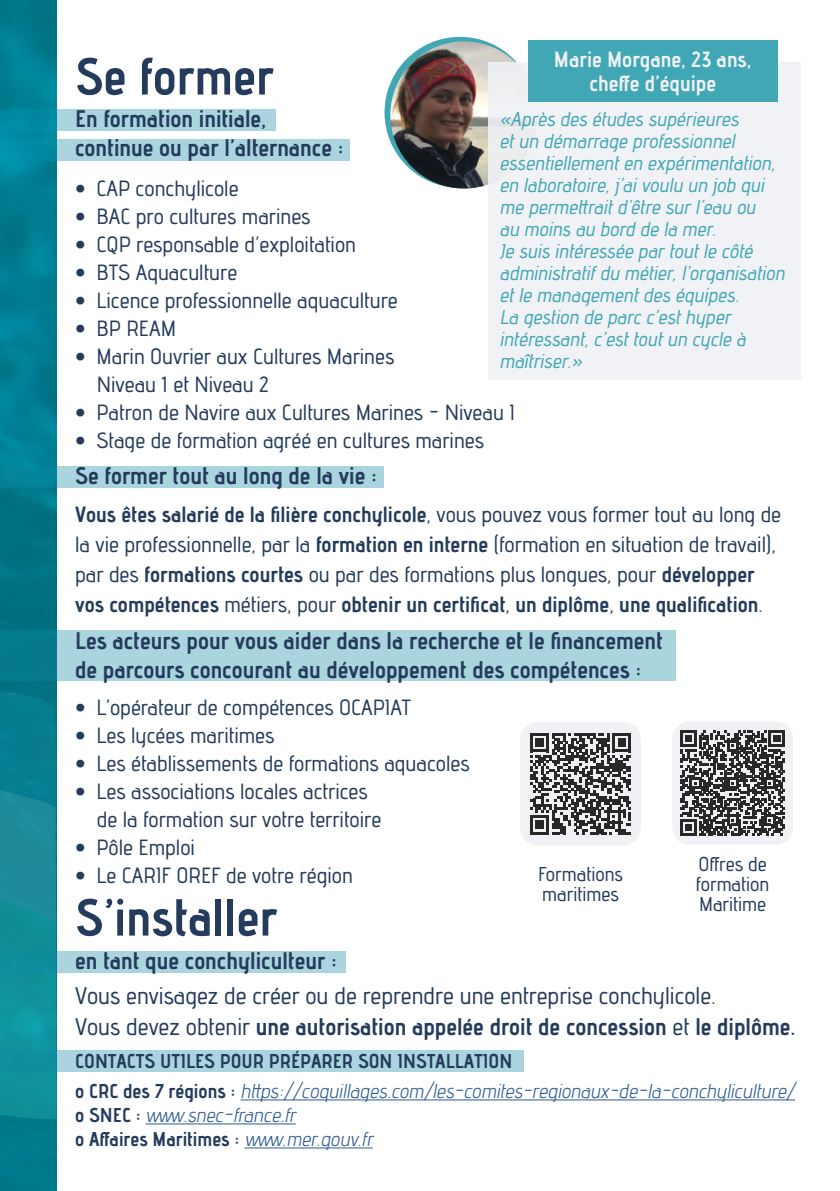
<style>
.page{position:relative;width:840px;height:1191px;background:#fff}
.page>*{position:absolute;margin:0;border:0;box-sizing:border-box;transform-origin:0 0}
.t1{font:52px "advent Bd 3";color:#243b5c}
.t2{font:24px "advent Bd 3";color:#243b5c}
.t3{font:24px "advent Bd 1";color:#243b5c}
.t4{font:22px/30px "advent Bd 1";color:#243b5c}
.t5{font:22px/24px "advent Bd 3";color:#eff1f5;text-align:center}
.t6{font:italic 20px/22px "advent Bd 1";color:#41a7b5}
.t7{font:italic 20px "advent";color:#2b5a96}
.t8{font:20px "advent Bd 3";color:#243b5c}
.t9{font:20px/20px "advent Bd 1";color:#243b5c}
.s1{font-family:"advent Bd 3"}
.s2{font-family:"advent Bd 1"}
.s3{font-family:"advent Bd 3";font-style:normal;color:#243b5c}
.s4{font-family:"advent";font-style:italic;color:#2b5a96}
</style>
<div class="page">
<div style="left:0;top:109px;width:275px;height:21px;background:#aad5de"></div>
<div style="left:0;top:139px;width:349px;height:21px;background:#aad5de"></div>
<svg style="left:0;top:0;width:57px;height:1191px;background:#007c8f"></svg>
<svg style="left:0;top:626px;width:57px;height:493px;background:#0f8896"></svg>
<div style="left:384px;top:37px;width:151px;height:151px;background:#41a7b5;border-radius:50%"></div>
<img style="left:390px;top:41px;width:147px;height:148px;border-radius:74px">
<svg style="left:0;top:466px;width:383px;height:21px;background:#91c8d3"></svg>
<svg style="left:0;top:630px;width:675px;height:51px;background:#9bcdd7"></svg>
<svg style="left:1px;top:951px;width:345px;height:21px;background:#90c9d3"></svg>
<svg style="left:0;top:1050px;width:523px;height:21px;background:#98cdd7"></svg>
<hr style="left:240px;top:1099px;width:554px;height:1px;background:#2b5a96">
<hr style="left:145px;top:1123px;width:150px;height:1px;background:#2b5a96">
<hr style="left:244px;top:1147px;width:128px;height:1px;background:#2b5a96">
<div style="left:488px;top:62px;width:311px;height:318px;background:#eff1f5"></div>
<div style="left:527px;top:40px;width:250px;height:62px;background:#41a7b5"></div>
<div style="left:520px;top:722px;width:120px;height:123px;background:#eff1f5;border-radius:17px"></div>
<svg style="left:530px;top:733px;width:101px;height:101px"></svg>
<div style="left:672px;top:721px;width:120px;height:123px;background:#eff1f5;border-radius:17px"></div>
<svg style="left:680px;top:730px;width:104px;height:105px"></svg>
<p class="t5" style="left:553px;top:47px;width:199px">Marie Morgane, 23 ans, cheffe d’équipe</p>
<p class="t6" style="left:499px;top:107px;width:281px">«Après des études supérieures etun démarrage professionnel essentiellementen expérimentation,</p>
<p class="t6" style="left:499px;top:173px;width:270px">en laboratoire,j’aivoulu un job qui</p>
<p class="t6" style="left:499px;top:195px;width:262px">me permettraitd’être surl’eau ou</p>
<p class="t6" style="left:499px;top:217px;width:222px">au moins au bord de la mer.</p>
<p class="t6" style="left:499px;top:239px;width:290px">Je suis intéressée partoutle côté administratifdu métier,l’organisation</p>
<p class="t6" style="left:499px;top:283px;width:245px">etle managementdes équipes.</p>
<p class="t6" style="left:499px;top:305px;width:252px">La gestion de parc c’esthyper intéressant,c’esttoutun cycle à maîtriser.»</p>
<p class="t1" style="left:75px;top:45px;width:200px">Se former</p>
<p class="t2" style="left:75px;top:104px;width:193px">En formation initiale,</p>
<p class="t2" style="left:75px;top:133px;width:270px">continue ou par l’alternance :</p>
<p class="t4" style="left:75px;top:172px;width:165px">• CAP conchylicole</p>
<p class="t4" style="left:75px;top:200px;width:237px">• BAC pro cultures marines</p>
<p class="t4" style="left:75px;top:228px;width:282px">• CQP responsable d’exploitation</p>
<p class="t4" style="left:75px;top:256px;width:163px">• BTS Aquaculture</p>
<p class="t4" style="left:75px;top:284px;width:324px">• Licence professionnelle aquaculture</p>
<p class="t4" style="left:75px;top:312px;width:102px">• BP REAM</p>
<p class="t4" style="left:97px;top:341px;width:299px;line-height:28px;text-indent:-22px">• Marin Ouvrier aux Cultures Marines<br>Niveau 1 et Niveau 2</p>
<p class="t4" style="left:75px;top:396px;width:441px">• Patron de Navire aux Cultures Marines - Niveau I</p>
<p class="t4" style="left:75px;top:424px;width:410px">• Stage de formation agréé en cultures marines</p>
<p class="t2" style="left:75px;top:461px;width:303px">Se former tout au long de la vie :</p>
<p class="t4" style="left:75px;top:498px;width:707px"><span class="s1">Vous êtes salarié de la filière conchylicole</span>, vous pouvez vous former tout au long de la vie professionnelle, par la <span class="s1">formation en interne</span> (formation en situation de travail), par des <span class="s1">formations courtes</span> ou par des formations plus longues, pour <span class="s1">développer vos compétences</span> métiers, pour <span class="s1">obtenir un certificat</span>, <span class="s1">un diplôme</span>, <span class="s1">une qualification</span>.</p>
<p class="t2" style="left:75px;top:626px;width:589px">Les acteurs pour vous aider dans la recherche et le financement</p>
<p class="t2" style="left:75px;top:655px;width:567px">de parcours concourant au développement des compétences :</p>
<p class="t4" style="left:75px;top:691px;width:337px">• L’opérateur de compétences OCAPIAT</p>
<p class="t4" style="left:75px;top:719px;width:201px">• Les lycées maritimes</p>
<p class="t4" style="left:75px;top:747px;width:396px">• Les établissements de formations aquacoles</p>
<p class="t4" style="left:97px;top:776px;width:286px;line-height:28px;text-indent:-22px">• Les associations locales actrices de la formation sur votre territoire</p>
<p class="t4" style="left:75px;top:831px;width:121px">• Pôle Emploi</p>
<p class="t4" style="left:75px;top:859px;width:279px">• Le CARIF OREF de votre région</p>
<p class="t1" style="left:75px;top:885px;width:203px">S’installer</p>
<p class="t2" style="left:75px;top:946px;width:263px">en tant que conchyliculteur :</p>
<p class="t9" style="left:538px;top:863px;width:86px">Formations</p>
<p class="t9" style="left:542px;top:883px;width:78px">maritimes</p>
<p class="t9" style="left:695px;top:853px;width:75px">Offres de formation</p>
<p class="t9" style="left:698px;top:893px;width:69px">Maritime</p>
<p class="t3" style="left:75px;top:981px;width:642px">Vous envisagez de créer ou de reprendre une entreprise conchylicole.</p>
<p class="t2" style="left:75px;top:1011px;width:721px"><span class="s2">Vous devez obtenir</span> une autorisation appelée droit de concession <span class="s2">et</span> le diplôme.</p>
<p class="t8" style="left:75px;top:1048px;width:438px">CONTACTS UTILES POUR PRÉPARER SON INSTALLATION</p>
<p class="t7" style="left:75px;top:1078px;width:725px"><span class="s3">o C R C d e s 7 r é g i o n s :</span> https://coquillages.com/les-comites-regionaux-de-la-conchyliculture/</p>
<p class="t7" style="left:75px;top:1102px;width:226px"><span class="s3">o S N E C :</span> www.snec-france.fr</p>
<p class="t8" style="left:75px;top:1126px;width:303px">o Affaires Maritimes : <span class="s4">www.mer.gouv.fr</span></p>
</div>
